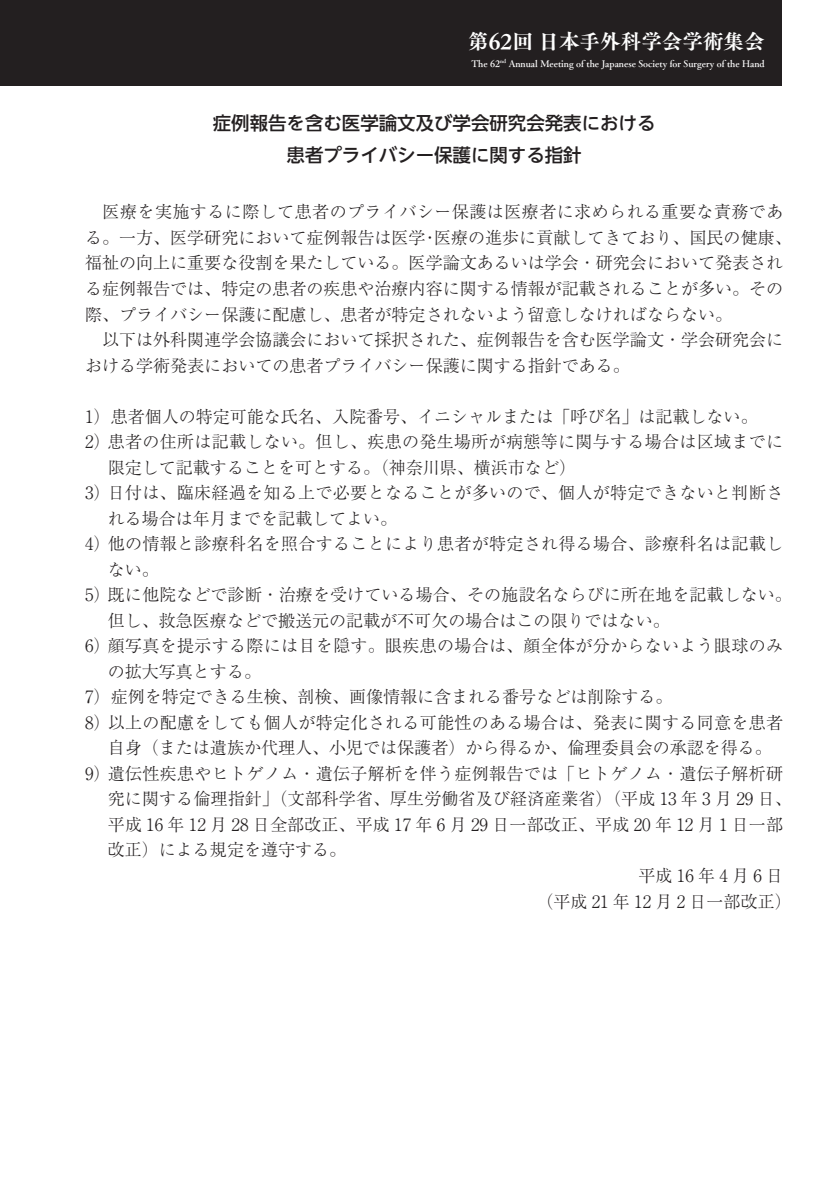
<style>
.page{position:relative;width:840px;height:1191px;background:#fff}
.page>*{position:absolute;margin:0;border:0;box-sizing:border-box;transform-origin:0 0}
.t1{font:20.6px "Tsuku A Old Min Pr 6 N E";color:#fff}
.t2{font:500 18.4px/32.2px "UD Shin Go NT Pr 6 N";color:#231f20;text-align:center}
.t3{font:300 17px/25.6px "Ryumin Pr 6 N";color:#231f20}
.t4{font:300 17px "Ryumin Pr 6 N";letter-spacing:.02em;color:#231f20}
.t5{font:300 17px "Ryumin Pr 6 N";letter-spacing:.25em;color:#231f20}
.t6{font:9.2px "Tsuku A Old Min Pr 6 N D";color:#fff}
.t7{font:5.4px "Tsuku A Old Min Pr 6 N D";color:#fff}
</style>
<div class="page">
<div style="left:0;top:0;width:781px;height:85px;background:#231f20"></div>
<p class="t1" style="left:468px;top:30px;width:298px">第62回 日本手外科学会学術集会</p>
<p class="t6" style="left:471px;top:56px;width:30px">The 62</p>
<p class="t7" style="left:500px;top:56px;width:8px">nd</p>
<p class="t6" style="left:508px;top:56px;width:257px">Annual Meeting of the Japanese Society for Surgery of the Hand</p>
<p class="t2" style="left:213px;top:106px;width:444px">症例報告を含む医学論文及び学会研究会発表における患者プライバシー保護に関する指針</p>
<p class="t3" style="left:85px;top:198px;width:707px">　医療を実施するに際して患者のプライバシー保護は医療者に求められる重要な責務である。一方、医学研究において症例報告は医学・医療の進歩に貢献してきており、国民の健康、福祉の向上に重要な役割を果たしている。医学論文あるいは学会・研究会において発表される症例報告では、特定の患者の疾患や治療内容に関する情報が記載されることが多い。その際、プライバシー保護に配慮し、患者が特定されないよう留意しなければならない。<br>　以下は外科関連学会協議会において採択された、症例報告を含む医学論文・学会研究会における学術発表においての患者プライバシー保護に関する指針である。</p>
<p class="t3" style="left:85px;top:402px;width:673px">1）患者個人の特定可能な氏名、入院番号、イニシャルまたは「呼び名」は記載しない。</p>
<p class="t4" style="left:85px;top:428px;width:699px">2）患者の住所は記載しない。但し、疾患の発生場所が病態等に関与する場合は区域までに</p>
<p class="t3" style="left:108px;top:453px;width:469px">限定して記載することを可とする。（神奈川県、横浜市など）</p>
<p class="t4" style="left:85px;top:479px;width:699px">3）日付は、臨床経過を知る上で必要となることが多いので、個人が特定できないと判断さ</p>
<p class="t3" style="left:108px;top:504px;width:291px">れる場合は年月までを記載してよい。</p>
<p class="t4" style="left:85px;top:530px;width:699px">4）他の情報と診療科名を照合することにより患者が特定され得る場合、診療科名は記載し</p>
<p class="t3" style="left:108px;top:555px;width:53px">ない。</p>
<p class="t3" style="left:85px;top:581px;width:708px">5）既に他院などで診断・治療を受けている場合、その施設名ならびに所在地を記載しない。</p>
<p class="t3" style="left:108px;top:606px;width:563px">但し、救急医療などで搬送元の記載が不可欠の場合はこの限りではない。</p>
<p class="t4" style="left:85px;top:632px;width:699px">6）顔写真を提示する際には目を隠す。眼疾患の場合は、顔全体が分からないよう眼球のみ</p>
<p class="t3" style="left:108px;top:657px;width:155px">の拡大写真とする。</p>
<p class="t3" style="left:85px;top:683px;width:588px">7）症例を特定できる生検、剖検、画像情報に含まれる番号などは削除する。</p>
<p class="t4" style="left:85px;top:709px;width:699px">8）以上の配慮をしても個人が特定化される可能性のある場合は、発表に関する同意を患者</p>
<p class="t3" style="left:108px;top:734px;width:665px">自身（または遺族か代理人、小児では保護者）から得るか、倫理委員会の承認を得る。</p>
<p class="t4" style="left:85px;top:760px;width:699px">9）遺伝性疾患やヒトゲノム・遺伝子解析を伴う症例報告では「ヒトゲノム・遺伝子解析研</p>
<p class="t3" style="left:108px;top:785px;width:685px">究に関する倫理指針」（文部科学省、厚生労働省及び経済産業省）（平成 13 年 3 月 29 日、</p>
<p class="t3" style="left:108px;top:810px;width:676px">平成 16 年 12 月 28 日全部改正、平成 17 年 6 月 29 日一部改正、平成 20 年 12 月 1 日一部</p>
<p class="t3" style="left:108px;top:836px;width:240px">改正）による規定を遵守する。</p>
<p class="t5" style="left:638px;top:862px;width:146px">平成16年4月6日</p>
<p class="t3" style="left:536px;top:887px;width:257px">（平成 21 年 12 月 2 日一部改正）</p>
</div>
